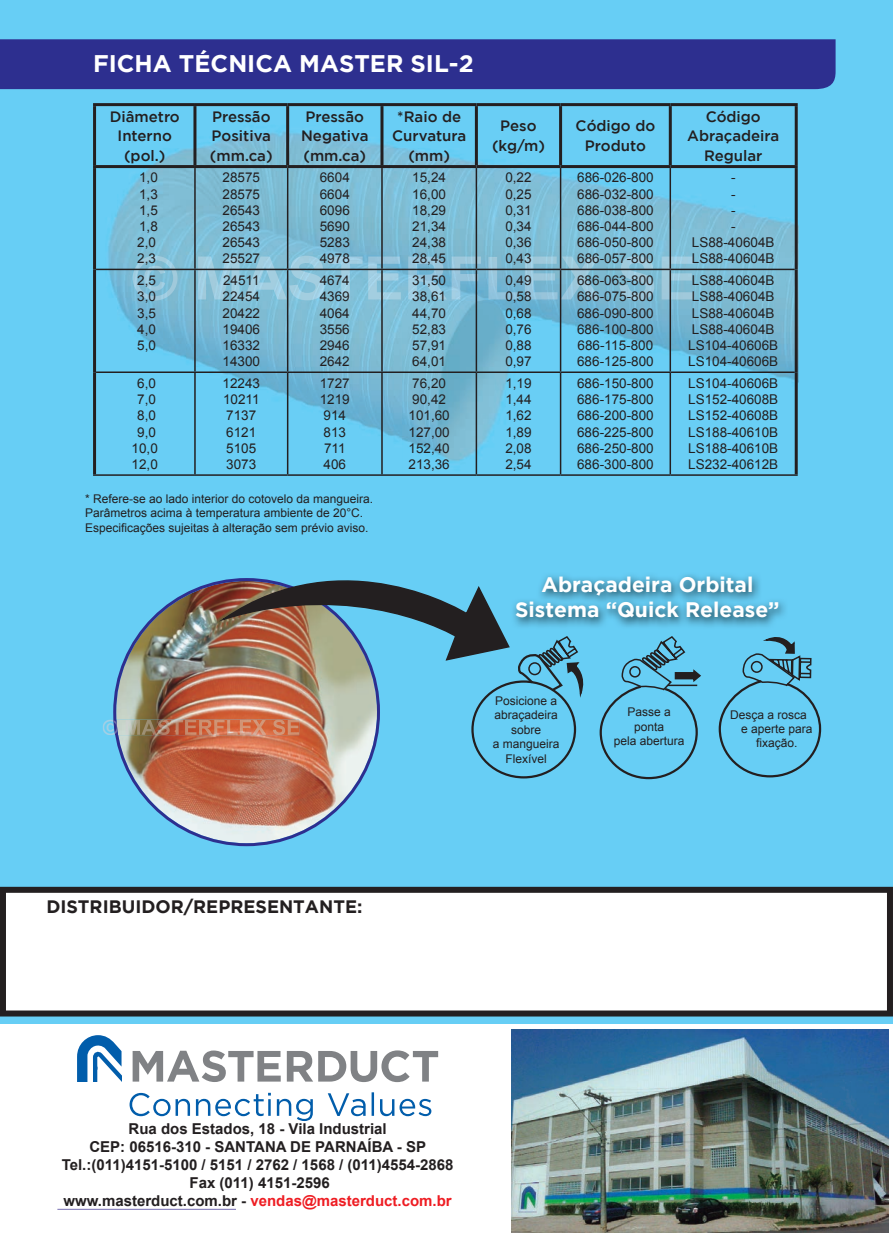
<style>
.page{position:relative;width:893px;height:1237px;background:#67cef5}
.page>*{position:absolute;margin:0;border:0;box-sizing:border-box;transform-origin:0 0}
.t1{font:700 24px "Gotham";color:#fff}
.t2{font:700 21px/25.2px "Gotham";color:#fff;text-align:center}
.t3{font:700 18px "Gotham";color:#231f20}
.t4{font:700 15px/18px "Arial";color:#231f20;text-align:center}
.t5{font:500 15px/19.5px "Gotham";color:#231f20;text-align:center}
.t6{font:13.5px/16.2px "Arial";color:#231f20;text-align:justify}
.t7{font:12px/14.4px "Arial";color:#231f20;text-align:center}
.s1{color:#ee1d23}
</style>
<div class="page">
<div style="left:3px;top:890px;width:887px;height:123px;background:#fff"></div>
<div style="left:0;top:887px;width:893px;height:129px;border:6px solid #231f20"></div>
<div style="left:0;top:1025px;width:893px;height:212px;background:#fff"></div>
<img style="left:113px;top:582px;width:267px;height:264px">
<svg style="left:214px;top:578px;width:296px;height:84px"></svg>
<img style="left:118px;top:719px;width:181px;height:16px">
<svg style="left:113px;top:719px;width:5px;height:16px"></svg>
<hr style="left:57px;top:1209px;width:179px;height:1px;background:#857fbb">
<img style="left:96px;top:106px;width:699px;height:368px">
<img style="left:133px;top:256px;width:561px;height:45px">
<hr style="left:93px;top:168px;width:3px;height:101px;background:#231f20">
<hr style="left:795px;top:168px;width:3px;height:101px;background:#231f20">
<hr style="left:93px;top:269px;width:3px;height:103px;background:#231f20">
<hr style="left:795px;top:269px;width:3px;height:103px;background:#231f20">
<hr style="left:93px;top:372px;width:3px;height:102px;background:#231f20">
<hr style="left:795px;top:372px;width:3px;height:102px;background:#231f20">
<hr style="left:194px;top:168px;width:2px;height:101px;background:#231f20">
<hr style="left:287px;top:168px;width:1px;height:101px;background:#231f20">
<hr style="left:381px;top:168px;width:2px;height:101px;background:#231f20">
<hr style="left:476px;top:168px;width:1px;height:101px;background:#231f20">
<hr style="left:560px;top:168px;width:1px;height:101px;background:#231f20">
<hr style="left:669px;top:168px;width:2px;height:101px;background:#231f20">
<hr style="left:96px;top:269px;width:99px;height:1px;background:#231f20">
<hr style="left:195px;top:269px;width:93px;height:1px;background:#231f20">
<hr style="left:194px;top:270px;width:2px;height:101px;background:#231f20">
<hr style="left:288px;top:269px;width:94px;height:1px;background:#231f20">
<hr style="left:287px;top:270px;width:1px;height:101px;background:#231f20">
<hr style="left:382px;top:269px;width:94px;height:1px;background:#231f20">
<hr style="left:381px;top:270px;width:2px;height:101px;background:#231f20">
<hr style="left:476px;top:269px;width:85px;height:1px;background:#231f20">
<hr style="left:476px;top:270px;width:1px;height:101px;background:#231f20">
<hr style="left:561px;top:269px;width:109px;height:1px;background:#231f20">
<hr style="left:560px;top:270px;width:1px;height:101px;background:#231f20">
<hr style="left:670px;top:269px;width:125px;height:1px;background:#231f20">
<hr style="left:669px;top:270px;width:2px;height:101px;background:#231f20">
<hr style="left:96px;top:371px;width:99px;height:2px;background:#231f20">
<hr style="left:195px;top:371px;width:93px;height:2px;background:#231f20">
<hr style="left:194px;top:373px;width:2px;height:101px;background:#231f20">
<hr style="left:288px;top:371px;width:94px;height:2px;background:#231f20">
<hr style="left:287px;top:373px;width:1px;height:101px;background:#231f20">
<hr style="left:382px;top:371px;width:94px;height:2px;background:#231f20">
<hr style="left:381px;top:373px;width:2px;height:101px;background:#231f20">
<hr style="left:476px;top:371px;width:85px;height:2px;background:#231f20">
<hr style="left:476px;top:373px;width:1px;height:101px;background:#231f20">
<hr style="left:561px;top:371px;width:109px;height:2px;background:#231f20">
<hr style="left:560px;top:373px;width:1px;height:101px;background:#231f20">
<hr style="left:670px;top:371px;width:125px;height:2px;background:#231f20">
<hr style="left:669px;top:373px;width:2px;height:101px;background:#231f20">
<hr style="left:93px;top:474px;width:102px;height:2px;background:#231f20">
<hr style="left:195px;top:474px;width:93px;height:2px;background:#231f20">
<hr style="left:288px;top:474px;width:94px;height:2px;background:#231f20">
<hr style="left:382px;top:474px;width:94px;height:2px;background:#231f20">
<hr style="left:476px;top:474px;width:85px;height:2px;background:#231f20">
<hr style="left:561px;top:474px;width:109px;height:2px;background:#231f20">
<hr style="left:670px;top:474px;width:128px;height:2px;background:#231f20">
<hr style="left:93px;top:103px;width:102px;height:3px;background:#231f20">
<hr style="left:93px;top:106px;width:3px;height:59px;background:#231f20">
<hr style="left:195px;top:103px;width:93px;height:3px;background:#231f20">
<hr style="left:193px;top:106px;width:3px;height:59px;background:#231f20">
<hr style="left:288px;top:103px;width:94px;height:3px;background:#231f20">
<hr style="left:286px;top:106px;width:3px;height:59px;background:#231f20">
<hr style="left:382px;top:103px;width:94px;height:3px;background:#231f20">
<hr style="left:380px;top:106px;width:3px;height:59px;background:#231f20">
<hr style="left:476px;top:103px;width:85px;height:3px;background:#231f20">
<hr style="left:475px;top:106px;width:3px;height:59px;background:#231f20">
<hr style="left:561px;top:103px;width:109px;height:3px;background:#231f20">
<hr style="left:559px;top:106px;width:3px;height:59px;background:#231f20">
<hr style="left:670px;top:103px;width:128px;height:3px;background:#231f20">
<hr style="left:669px;top:106px;width:3px;height:59px;background:#231f20">
<hr style="left:795px;top:106px;width:3px;height:59px;background:#231f20">
<hr style="left:93px;top:165px;width:102px;height:3px;background:#231f20">
<hr style="left:195px;top:165px;width:93px;height:3px;background:#231f20">
<hr style="left:288px;top:165px;width:94px;height:3px;background:#231f20">
<hr style="left:382px;top:165px;width:94px;height:3px;background:#231f20">
<hr style="left:476px;top:165px;width:85px;height:3px;background:#231f20">
<hr style="left:561px;top:165px;width:109px;height:3px;background:#231f20">
<hr style="left:670px;top:165px;width:128px;height:3px;background:#231f20">
<div style="left:0;top:39px;width:836px;height:50px;background:#2d2f8f"></div>
<img style="left:513px;top:574px;width:204px;height:53px">
<svg style="left:599px;top:636px;width:102px;height:144px"></svg>
<svg style="left:517px;top:636px;width:67px;height:65px"></svg>
<div style="left:528px;top:662px;width:13px;height:13px;border:2px solid #231f20;border-radius:50%"></div>
<div style="left:471px;top:680px;width:105px;height:98px;border:2px solid #231f20;border-radius:50%"></div>
<svg style="left:717px;top:575px;width:105px;height:203px"></svg>
<svg style="left:77px;top:1035px;width:45px;height:46px"></svg>
<svg style="left:133px;top:1050px;width:305px;height:32px"></svg>
<svg style="left:130px;top:1092px;width:301px;height:29px"></svg>
<img style="left:511px;top:1030px;width:378px;height:203px">
<h1 class="t1" style="left:93px;top:49px;width:382px">FICHA TÉCNICA MASTER SIL-2</h1>
<p class="t5" style="left:110px;top:106px;width:72px">Diâmetro<br>Interno (pol.)</p>
<p class="t5" style="left:210px;top:106px;width:64px;text-align:left">Pressão<br>Positiva (mm.ca)</p>
<p class="t5" style="left:301px;top:106px;width:69px;text-align:left">Pressão<br>Negativa (mm.ca)</p>
<p class="t5" style="left:392px;top:106px;width:75px">*Raio de<br>Curvatura (mm)</p>
<p class="t5" style="left:492px;top:116px;width:54px">Peso (kg/m)</p>
<p class="t5" style="left:576px;top:116px;width:81px">Código do<br>Produto</p>
<p class="t5" style="left:687px;top:106px;width:93px">Código<br>Abraçadeira<br>Regular</p>
<p class="t6" style="left:137px;top:170px;width:22px;text-align:left">1,0<br>1,3<br>1,5<br>1,8<br>2,0<br>2,3</p>
<p class="t6" style="left:223px;top:170px;width:39px">28575<br>28575<br>26543<br>26543<br>26543<br>25527</p>
<p class="t6" style="left:320px;top:170px;width:32px">6604<br>6604<br>6096<br>5690<br>5283<br>4978</p>
<p class="t6" style="left:412px;top:170px;width:35px">15,24<br>16,00<br>18,29<br>21,34<br>24,38<br>28,45</p>
<p class="t6" style="left:505px;top:170px;width:28px">0,22<br>0,25<br>0,31<br>0,34<br>0,36<br>0,43</p>
<p class="t6" style="left:577px;top:170px;width:78px">686-026-800<br>686-032-800<br>686-038-800<br>686-044-800<br>686-050-800<br>686-057-800</p>
<p class="t6" style="left:692px;top:170px;width:84px;text-align:center">-<br>-<br>-<br>-<br>LS88-40604B<br>LS88-40604B</p>
<p class="t6" style="left:137px;top:273px;width:20px">2,5<br>3,0<br>3,5<br>4,0<br>5,0</p>
<p class="t6" style="left:223px;top:273px;width:39px">24511<br>22454<br>20422<br>19406<br>16332<br>14300</p>
<p class="t6" style="left:320px;top:273px;width:32px">4674<br>4369<br>4064<br>3556<br>2946<br>2642</p>
<p class="t6" style="left:412px;top:273px;width:35px">31,50<br>38,61<br>44,70<br>52,83<br>57,91<br>64,01</p>
<p class="t6" style="left:505px;top:273px;width:28px">0,49<br>0,58<br>0,68<br>0,76<br>0,88<br>0,97</p>
<p class="t6" style="left:577px;top:273px;width:78px">686-063-800<br>686-075-800<br>686-090-800<br>686-100-800<br>686-115-800<br>686-125-800</p>
<p class="t6" style="left:688px;top:273px;width:92px;text-align:left">LS88-40604B<br>LS88-40604B<br>LS88-40604B<br>LS88-40604B<br>LS104-40606B<br>LS104-40606B</p>
<p class="t6" style="left:132px;top:375px;width:28px;text-align:center">6,0<br>7,0<br>8,0<br>9,0<br>10,0<br>12,0</p>
<p class="t6" style="left:223px;top:375px;width:39px;text-align:left">12243<br>10211<br>7137<br>6121<br>5105<br>3073</p>
<p class="t6" style="left:320px;top:375px;width:32px;text-align:center">1727<br>1219<br>914<br>813<br>711<br>406</p>
<p class="t6" style="left:408px;top:375px;width:43px;text-align:left">76,20<br>90,42<br>101,60<br>127,00<br>152,40<br>213,36</p>
<p class="t6" style="left:505px;top:375px;width:28px">1,19<br>1,44<br>1,62<br>1,89<br>2,08<br>2,54</p>
<p class="t6" style="left:577px;top:375px;width:78px">686-150-800<br>686-175-800<br>686-200-800<br>686-225-800<br>686-250-800<br>686-300-800</p>
<p class="t6" style="left:688px;top:375px;width:92px">LS104-40606B LS152-40608B LS152-40608B LS188-40610B LS188-40610B LS232-40612B</p>
<p class="t7" style="left:85px;top:492px;width:290px;text-align:left">* Refere-se ao lado interior do cotovelo da mangueira.<br>Parâmetros acima à temperatura ambiente de 20°C.<br>Especificações sujeitas à alteração sem prévio aviso.</p>
<h3 class="t3" style="left:46px;top:896px;width:318px">DISTRIBUIDOR/REPRESENTANTE:</h3>
<h2 class="t2" style="left:515px;top:571px;width:266px">Abraçadeira Orbital<br>Sistema “Quick Release”</h2>
<p class="t7" style="left:493px;top:694px;width:68px">Posicione a abraçadeira sobre<br>a mangueira<br>Flexível</p>
<p class="t7" style="left:614px;top:705px;width:72px">Passe a ponta<br>pela abertura</p>
<p class="t7" style="left:730px;top:707px;width:78px">Desça a rosca</p>
<p class="t7" style="left:741px;top:722px;width:73px">e aperte para</p>
<p class="t7" style="left:756px;top:736px;width:43px">fixação.</p>
<p class="t4" style="left:62px;top:1120px;width:393px">Rua dos Estados, 18 - Vila Industrial<br>CEP: 06516-310 - SANTANA DE PARNAÍBA - SP Tel.:(011)4151-5100 / 5151 / 2762 / 1568 / (011)4554-2868<br>Fax (011) 4151-2596<br>www.masterduct.com.br - <span class="s1">vendas@masterduct.com.br</span></p>
</div>
